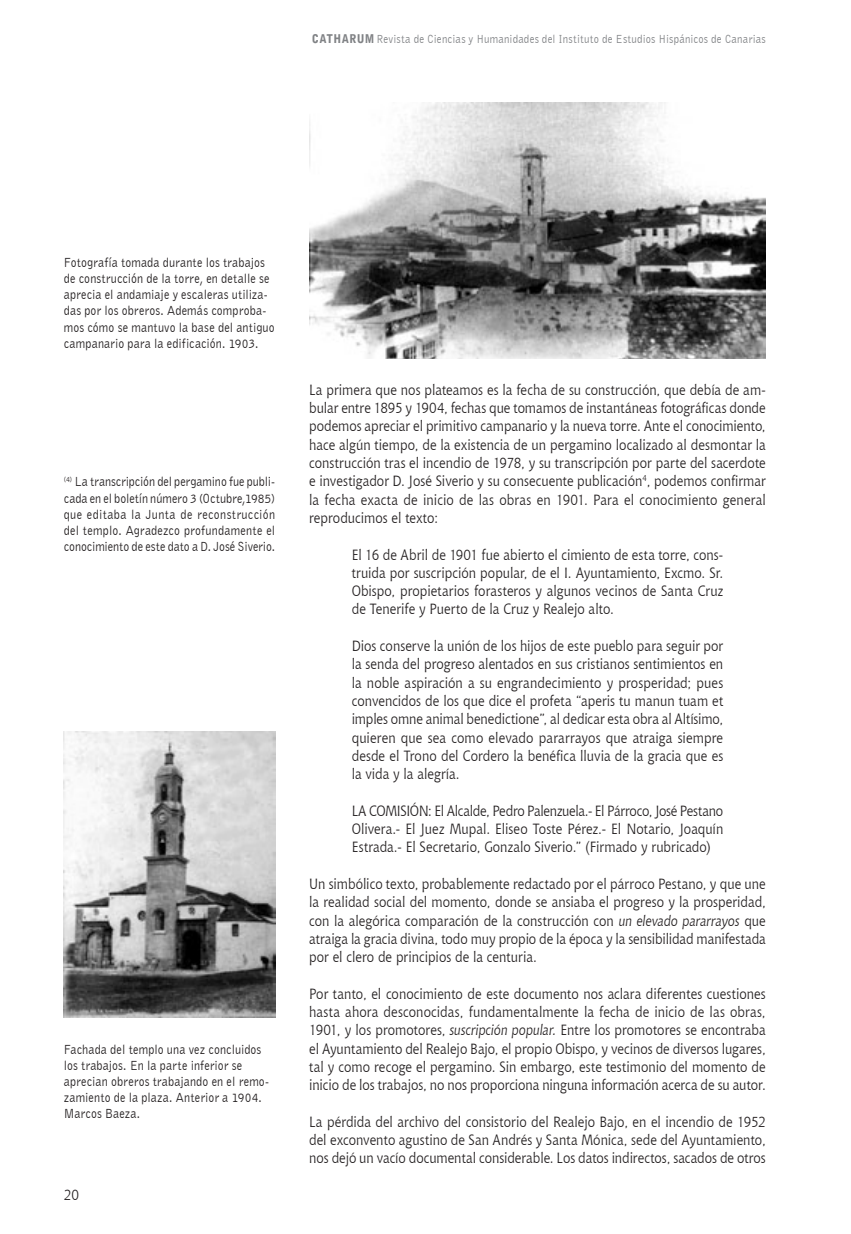
<style>
.page{position:relative;width:851px;height:1234px;background:#fff}
.page>*{position:absolute;margin:0;border:0;box-sizing:border-box;transform-origin:0 0}
.t1{font:14.7px/18.3px "Chianti BT";color:#231f20;text-align:justify;scale:.9 1}
.t2{font:13.5px/16.2px "Bell Gothic BT";letter-spacing:.01em;color:#231f20;scale:.9 1}
.t3{font:12px "Bell Gothic BT";letter-spacing:.02em;color:#808285;scale:.9 1}
.s1{font-family:"Bell Gothic Std";font-weight:900}
.s2{font-style:italic}
</style>
<div class="page">
<img style="left:64px;top:731px;width:211px;height:285px">
<img style="left:309px;top:102px;width:456px;height:256px">
<p class="t3" style="left:312px;top:32px;width:506px"><span class="s1">CATHARUM</span> Revista de Ciencias y Humanidades del Instituto de Estudios Hispánicos de Canarias</p>
<p class="t2" style="left:64px;top:254px;width:236px">Fotografía tomada durante los trabajos de construcción de la torre, en detalle se aprecia el andamiaje y escaleras utiliza&shy;das por los obreros. Además comproba&shy;mos cómo se mantuvo la base del antiguo campanario para la edificación. 1903.</p>
<p class="t2" style="left:64px;top:473px;width:236px;text-align:justify"><sup>(4)</sup> La transcripción del pergamino fue publi&shy;cada en el boletín número 3 (Octubre,1985) que editaba la Junta de reconstrucción del templo. Agradezco profundamente el conocimiento de este dato a D. José Siverio.</p>
<p class="t2" style="left:64px;top:1040px;width:230px">Fachada del templo una vez concluidos los trabajos. En la parte inferior se aprecian obreros trabajando en el remo&shy;zamiento de la plaza. Anterior a 1904.<br>Marcos Baeza.</p>
<p class="t1" style="left:64px;top:1184px;width:18px">20</p>
<p class="t1" style="left:309px;top:380px;width:509px">La primera que nos plateamos es la fecha de su construcción, que debía de am&shy;bular entre 1895 y 1904, fechas que tomamos de instantáneas fotográficas donde podemos apreciar el primitivo campanario y la nueva torre. Ante el conocimiento, hace algún tiempo, de la existencia de un pergamino localizado al desmontar la construcción tras el incendio de 1978, y su transcripción por parte del sacerdote e investigador D. José Siverio y su consecuente publicación<sup>4</sup>, podemos confirmar la fecha exacta de inicio de las obras en 1901. Para el conocimiento general reproducimos el texto:</p>
<p class="t1" style="left:351px;top:544px;width:414px">El 16 de Abril de 1901 fue abierto el cimiento de esta torre, cons&shy;truida por suscripción popular, de el I. Ayuntamiento, Excmo. Sr.<br>Obispo, propietarios forasteros y algunos vecinos de Santa Cruz de Tenerife y Puerto de la Cruz y Realejo alto.</p>
<p class="t1" style="left:351px;top:636px;width:414px">Dios conserve la unión de los hijos de este pueblo para seguir por la senda del progreso alentados en sus cristianos sentimientos en la noble aspiración a su engrandecimiento y prosperidad; pues convencidos de los que dice el profeta “aperis tu manun tuam et imples omne animal benedictione”, al dedicar esta obra al Altísimo, quieren que sea como elevado pararrayos que atraiga siempre desde el Trono del Cordero la benéfica lluvia de la gracia que es la vida y la alegría.</p>
<p class="t1" style="left:351px;top:800px;width:414px">LA COMISIÓN: El Alcalde, Pedro Palenzuela.- El Párroco, José Pestano Olivera.- El Juez Mupal. Eliseo Toste Pérez.- El Notario, Joaquín Estrada.- El Secretario, Gonzalo Siverio.” (Firmado y rubricado)</p>
<p class="t1" style="left:309px;top:873px;width:509px">Un simbólico texto, probablemente redactado por el párroco Pestano, y que une la realidad social del momento, donde se ansiaba el progreso y la prosperidad, con la alegórica comparación de la construcción con <span class="s2">un elevado pararrayos</span> que atraiga la gracia divina, todo muy propio de la época y la sensibilidad manifestada por el clero de principios de la centuria.</p>
<p class="t1" style="left:309px;top:983px;width:509px">Por tanto, el conocimiento de este documento nos aclara diferentes cuestiones hasta ahora desconocidas, fundamentalmente la fecha de inicio de las obras, 1901, y los promotores, <span class="s2">suscripción popular.</span> Entre los promotores se encontraba el Ayuntamiento del Realejo Bajo, el propio Obispo, y vecinos de diversos lugares, tal y como recoge el pergamino. Sin embargo, este testimonio del momento de inicio de los trabajos, no nos proporciona ninguna información acerca de su autor.</p>
<p class="t1" style="left:309px;top:1111px;width:509px">La pérdida del archivo del consistorio del Realejo Bajo, en el incendio de 1952 del exconvento agustino de San Andrés y Santa Mónica, sede del Ayuntamiento, nos dejó un vacío documental considerable. Los datos indirectos, sacados de otros</p>
</div>
